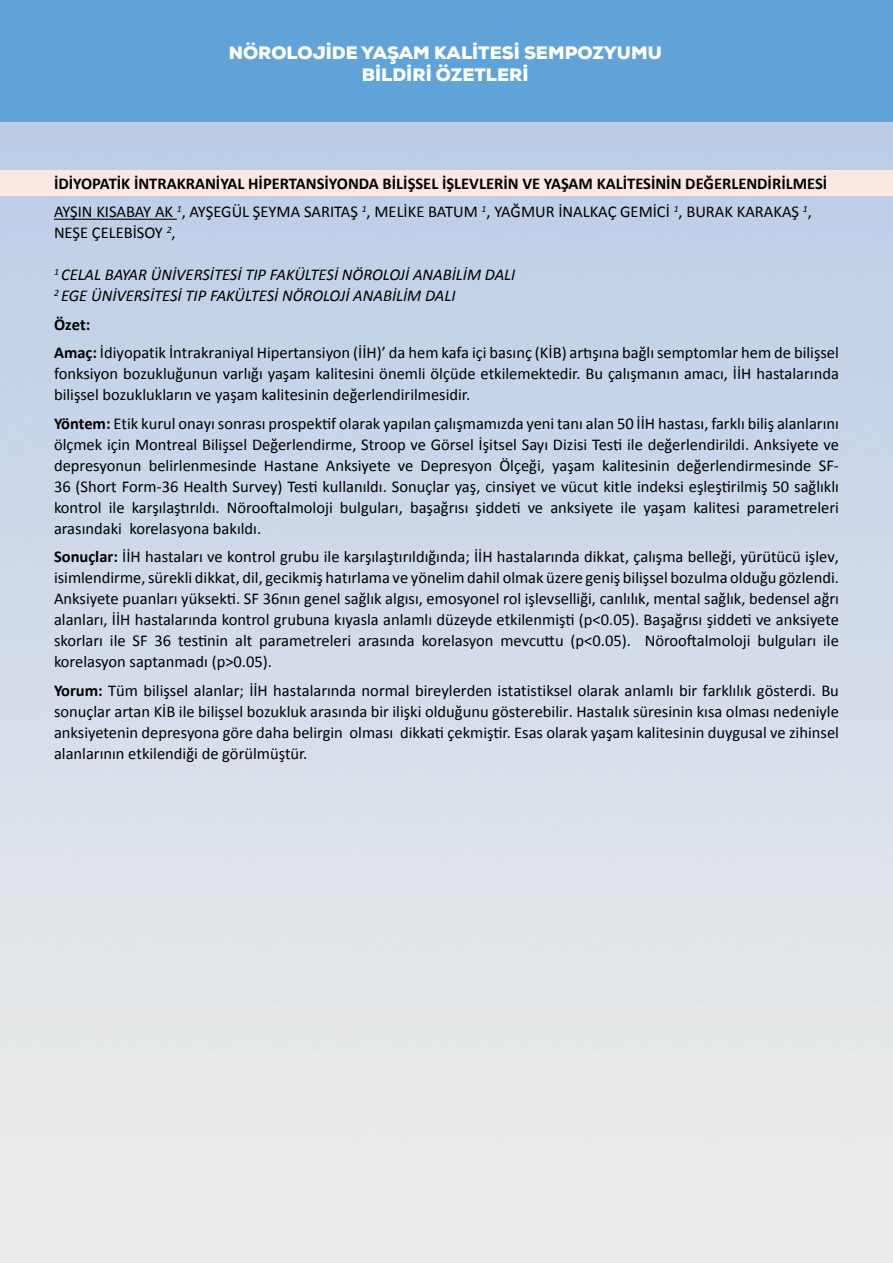
<style>
.page{position:relative;width:893px;height:1263px;background:#fff}
.page>*{position:absolute;margin:0;border:0;box-sizing:border-box;transform-origin:0 0}
.t1{font:900 18px/21.6px "Nexa";color:#fff;text-align:center}
.t2{font:16.5px/21px "Calibri";color:#000;text-align:justify}
.t3{font:italic 16.5px/21px "Calibri";color:#000}
.t4{font:700 16.5px "Calibri";color:#000}
.s1{font-weight:700}
</style>
<div class="page">
<img style="left:0;top:121px;width:892px;height:1142px">
<div style="left:0;top:0;width:893px;height:121px;background:#5fa3d8"></div>
<hr style="left:892px;top:0;width:1px;height:1263px;background:#5fa3d8">
<div style="left:0;top:170px;width:893px;height:26px;background:#fbe8e0"></div>
<hr style="left:54px;top:219px;width:123px;height:1px;background:#000">
<p class="t1" style="left:229px;top:42px;width:435px">NÖROLOJİDE YAŞAM KALİTESİ SEMPOZYUMU<br>BİLDİRİ ÖZETLERİ</p>
<p class="t4" style="left:54px;top:173px;width:775px">İDİYOPATİK İNTRAKRANİYAL HİPERTANSİYONDA BİLİŞSEL İŞLEVLERİN VE YAŞAM KALİTESİNİN DEĞERLENDİRİLMESİ</p>
<p class="t2" style="left:54px;top:201px;width:759px">AYŞIN KISABAY AK <sup>1</sup>, AYŞEGÜL ŞEYMA SARITAŞ <sup>1</sup>, MELİKE BATUM <sup>1</sup>, YAĞMUR İNALKAÇ GEMİCİ <sup>1</sup>, BURAK KARAKAŞ <sup>1</sup>,<br>NEŞE ÇELEBİSOY <sup>2</sup>,</p>
<p class="t3" style="left:54px;top:264px;width:463px"><sup>1</sup> CELAL BAYAR ÜNİVERSİTESİ TIP FAKÜLTESİ NÖROLOJİ ANABİLİM DALI<br><sup>2</sup> EGE ÜNİVERSİTESİ TIP FAKÜLTESİ NÖROLOJİ ANABİLİM DALI</p>
<p class="t4" style="left:54px;top:314px;width:38px">Özet:</p>
<p class="t2" style="left:54px;top:342px;width:786px"><span class="s1">Amaç:</span> İdiyopatik İntrakraniyal Hipertansiyon (İİH)’ da hem kafa içi basınç (KİB) artışına bağlı semptomlar hem de bilişsel fonksiyon bozukluğunun varlığı yaşam kalitesini önemli ölçüde etkilemektedir. Bu çalışmanın amacı, İİH hastalarında bilişsel bozuklukların ve yaşam kalitesinin değerlendirilmesidir.</p>
<p class="t2" style="left:54px;top:413px;width:786px"><span class="s1">Yöntem:</span> Etik kurul onayı sonrası prospektif olarak yapılan çalışmamızda yeni tanı alan 50 İİH hastası, farklı biliş alanlarını ölçmek için Montreal Bilişsel Değerlendirme, Stroop ve Görsel İşitsel Sayı Dizisi Testi ile değerlendirildi. Anksiyete ve depresyonun belirlenmesinde Hastane Anksiyete ve Depresyon Ölçeği, yaşam kalitesinin değerlendirmesinde SF-36 (Short Form-36 Health Survey) Testi kullanıldı. Sonuçlar yaş, cinsiyet ve vücut kitle indeksi eşleştirilmiş 50 sağlıklı kontrol ile karşılaştırıldı. Nörooftalmoloji bulguları, başağrısı şiddeti ve anksiyete ile yaşam kalitesi parametreleri arasındaki korelasyona bakıldı.</p>
<p class="t2" style="left:54px;top:546px;width:786px"><span class="s1">Sonuçlar:</span> İİH hastaları ve kontrol grubu ile karşılaştırıldığında; İİH hastalarında dikkat, çalışma belleği, yürütücü işlev, isimlendirme, sürekli dikkat, dil, gecikmiş hatırlama ve yönelim dahil olmak üzere geniş bilişsel bozulma olduğu gözlendi.<br>Anksiyete puanları yüksekti. SF 36nın genel sağlık algısı, emosyonel rol işlevselliği, canlılık, mental sağlık, bedensel ağrı alanları, İİH hastalarında kontrol grubuna kıyasla anlamlı düzeyde etkilenmişti (p&lt;0.05). Başağrısı şiddeti ve anksiyete skorları ile SF 36 testinin alt parametreleri arasında korelasyon mevcuttu (p&lt;0.05). Nörooftalmoloji bulguları ile korelasyon saptanmadı (p&gt;0.05).</p>
<p class="t2" style="left:54px;top:680px;width:786px"><span class="s1">Yorum:</span> Tüm bilişsel alanlar; İİH hastalarında normal bireylerden istatistiksel olarak anlamlı bir farklılık gösterdi. Bu sonuçlar artan KİB ile bilişsel bozukluk arasında bir ilişki olduğunu gösterebilir. Hastalık süresinin kısa olması nedeniyle anksiyetenin depresyona göre daha belirgin olması dikkati çekmiştir. Esas olarak yaşam kalitesinin duygusal ve zihinsel alanlarının etkilendiği de görülmüştür.</p>
</div>
